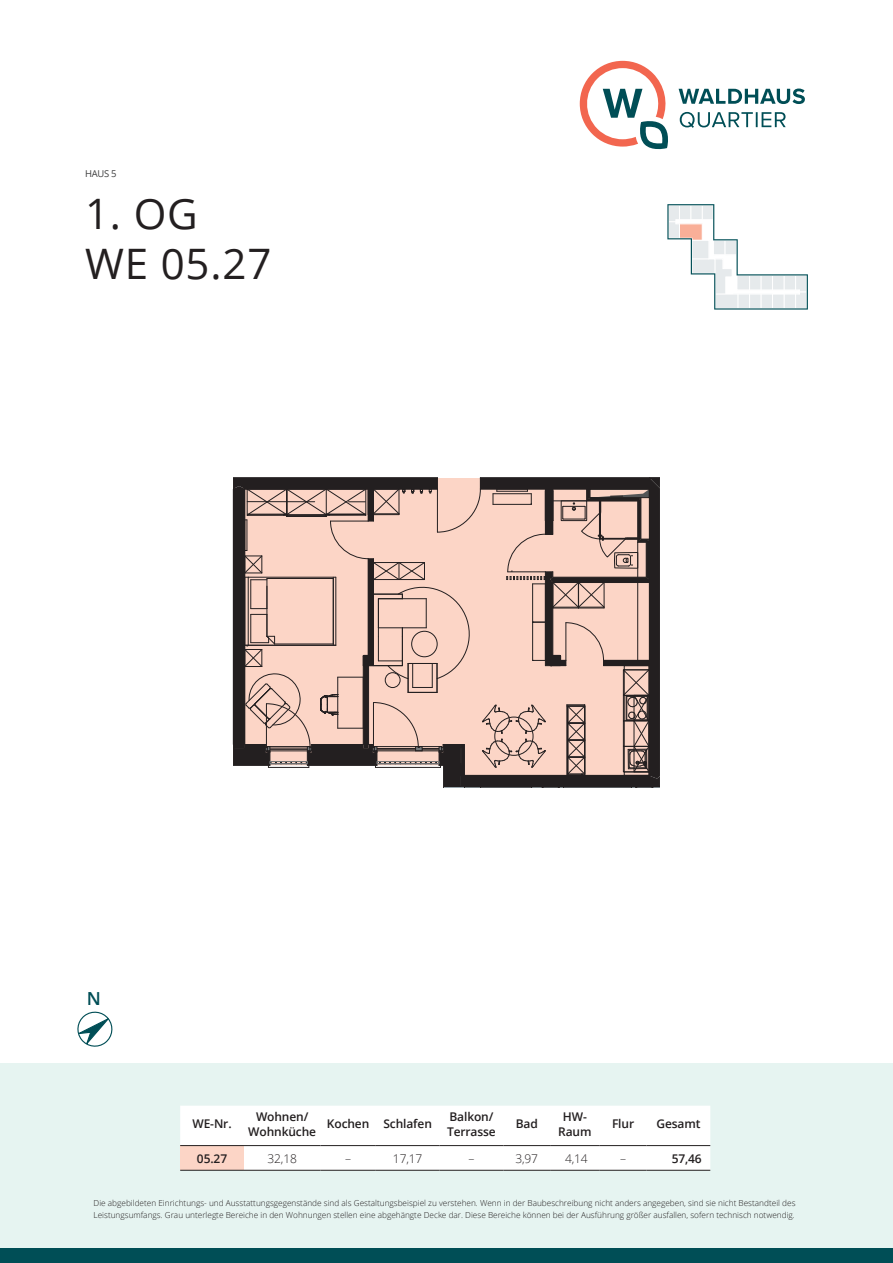
<style>
.page{position:relative;width:893px;height:1263px;background:#fff}
.page>*{position:absolute;margin:0;border:0;box-sizing:border-box;transform-origin:0 0}
.t1{font:42px/50.4px "Open Sans";letter-spacing:.02em;color:#231f20}
.t2{font:600 18px "Open Sans";color:#004e56}
.t3{font:600 12px/15px "Open Sans";letter-spacing:-.01em;color:#231f20;text-align:center}
.t4{font:300 12px "Open Sans";letter-spacing:-.01em;color:#231f20}
.t5{font:9.45px "Open Sans";color:#3e3e3f}
.t6{font:300 8.25px/12px "Open Sans";color:#231f20}
</style>
<div class="page">
<div style="left:0;top:1063px;width:893px;height:200px;background:#e6f4f1"></div>
<div style="left:0;top:1248px;width:893px;height:15px;background:#004e56"></div>
<svg style="left:680px;top:112px;width:106px;height:16px"></svg>
<svg style="left:679px;top:89px;width:126px;height:15px"></svg>
<svg style="left:580px;top:61px;width:88px;height:89px"></svg>
<svg style="left:77px;top:1011px;width:36px;height:36px"></svg>
<div style="left:180px;top:1106px;width:530px;height:64px;background:#fff"></div>
<div style="left:180px;top:1145px;width:64px;height:25px;background:#fcd5c6"></div>
<hr style="left:180px;top:1145px;width:64px;height:1px;background:#231f20">
<hr style="left:180px;top:1170px;width:64px;height:1px;background:#231f20">
<hr style="left:244px;top:1145px;width:76px;height:1px;background:#231f20">
<hr style="left:320px;top:1145px;width:56px;height:1px;background:#231f20">
<hr style="left:376px;top:1145px;width:64px;height:1px;background:#231f20">
<hr style="left:440px;top:1145px;width:63px;height:1px;background:#231f20">
<hr style="left:503px;top:1145px;width:47px;height:1px;background:#231f20">
<hr style="left:550px;top:1145px;width:50px;height:1px;background:#231f20">
<hr style="left:600px;top:1145px;width:46px;height:1px;background:#231f20">
<hr style="left:646px;top:1145px;width:64px;height:1px;background:#231f20">
<hr style="left:244px;top:1170px;width:76px;height:1px;background:#231f20">
<hr style="left:320px;top:1170px;width:56px;height:1px;background:#231f20">
<hr style="left:376px;top:1170px;width:64px;height:1px;background:#231f20">
<hr style="left:440px;top:1170px;width:63px;height:1px;background:#231f20">
<hr style="left:503px;top:1170px;width:47px;height:1px;background:#231f20">
<hr style="left:550px;top:1170px;width:50px;height:1px;background:#231f20">
<hr style="left:600px;top:1170px;width:46px;height:1px;background:#231f20">
<hr style="left:646px;top:1170px;width:64px;height:1px;background:#231f20">
<svg style="left:233px;top:477px;width:427px;height:311px;background:#cbaea3"></svg>
<hr style="left:373px;top:702px;width:1px;height:45px;background:#231f20">
<svg style="left:667px;top:204px;width:141px;height:106px"></svg>
<p class="t5" style="left:85px;top:167px;width:33px">HAUS 5</p>
<h1 class="t1" style="left:85px;top:187px;width:188px">1. OG<br>WE 05.27</h1>
<h2 class="t2" style="left:87px;top:986px;width:16px">N</h2>
<h3 class="t3" style="left:192px;top:1116px;width:41px">WE-Nr.</h3>
<h3 class="t3" style="left:248px;top:1108px;width:69px">Wohnen/<br>Wohnküche</h3>
<h3 class="t3" style="left:327px;top:1116px;width:107px">Kochen Schlafen</h3>
<h3 class="t3" style="left:447px;top:1108px;width:50px;text-align:left">Balkon/<br>Terrasse</h3>
<h3 class="t3" style="left:516px;top:1116px;width:24px">Bad</h3>
<h3 class="t3" style="left:558px;top:1108px;width:35px">HW-<br>Raum</h3>
<h3 class="t3" style="left:612px;top:1116px;width:24px">Flur</h3>
<h3 class="t3" style="left:656px;top:1116px;width:46px">Gesamt</h3>
<h3 class="t3" style="left:197px;top:1150px;width:32px">05.27</h3>
<h3 class="t4" style="left:267px;top:1150px;width:31px">32,18</h3>
<h3 class="t4" style="left:345px;top:1150px;width:7px">–</h3>
<h3 class="t4" style="left:393px;top:1150px;width:31px">17,17</h3>
<h3 class="t4" style="left:468px;top:1150px;width:7px">–</h3>
<h3 class="t4" style="left:515px;top:1150px;width:24px">3,97</h3>
<h3 class="t4" style="left:565px;top:1150px;width:24px">4,14</h3>
<h3 class="t4" style="left:620px;top:1150px;width:7px">–</h3>
<h3 class="t3" style="left:672px;top:1150px;width:32px">57,46</h3>
<p class="t6" style="left:94px;top:1196px;width:703px">Die abgebildeten Einrichtungs- und Ausstattungsgegenstände sind als Gestaltungsbeispiel zu verstehen. Wenn in der Baubeschreibung nicht anders angegeben, sind sie nicht Bestandteil des<br>Leistungsumfangs. Grau unterlegte Bereiche in den Wohnungen stellen eine abgehängte Decke dar. Diese Bereiche können bei der Ausführung größer ausfallen, sofern technisch notwendig.</p>
</div>
